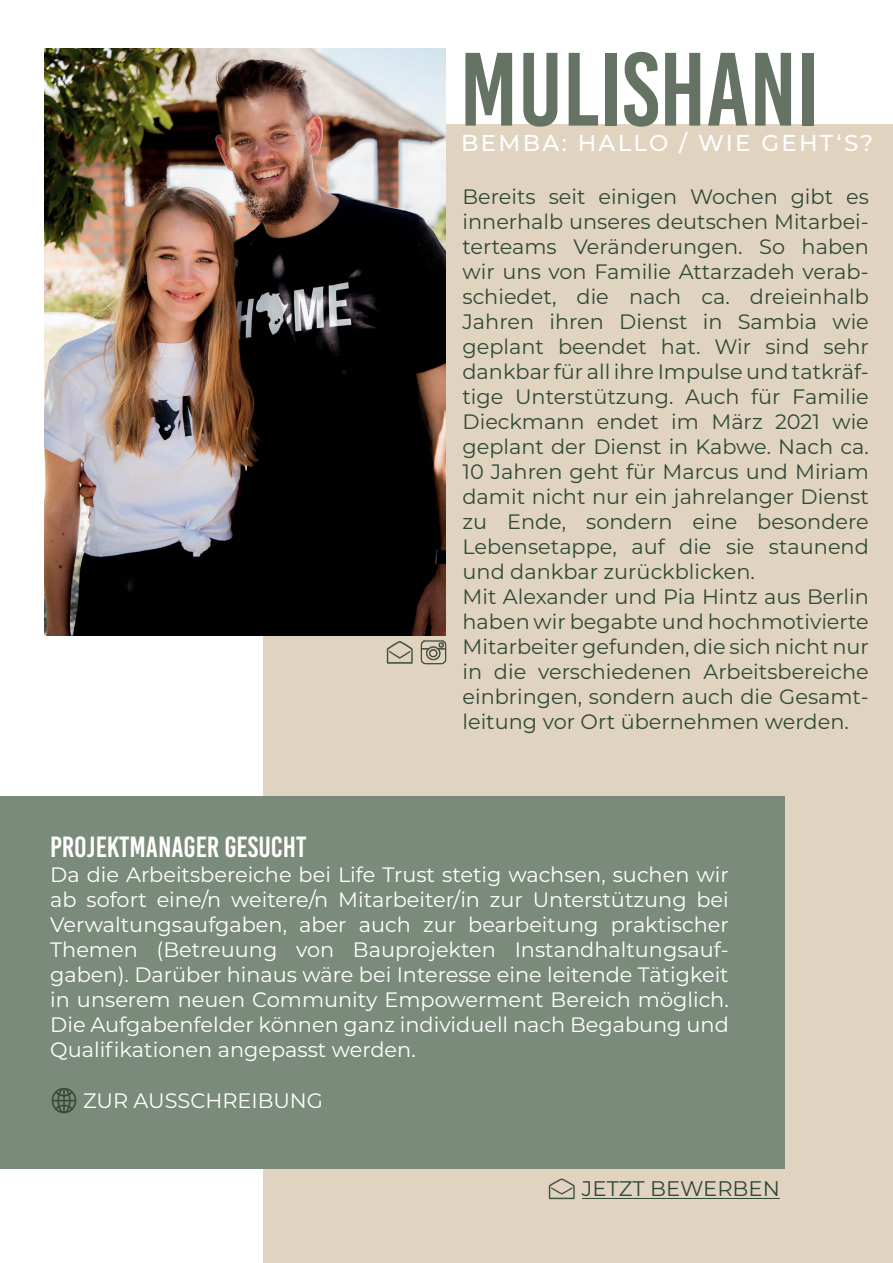
<style>
.page{position:relative;width:893px;height:1263px;background:#fff}
.page>*{position:absolute;margin:0;border:0;box-sizing:border-box;transform-origin:0 0}
.t1{font:103.95px "Bebas Kai";color:#647363}
.t2{font:29.25px "Bebas Kai";color:#fff}
.t3{font:500 22.95px "Montserrat";letter-spacing:.1em;color:#fff}
.t4{font:21.15px "Montserrat";color:#314937}
.t5{font:20.85px/25px "Montserrat";color:#314937}
.t6{font:20.85px/25px "Montserrat";color:#fff;text-align:justify}
</style>
<div class="page">
<div style="left:263px;top:124px;width:629px;height:1138px;background:#e0d4c0"></div>
<img style="left:45px;top:49px;width:401px;height:586px">
<div style="left:0;top:796px;width:785px;height:372px;background:#7a8b7b"></div>
<hr style="left:582px;top:1198px;width:198px;height:1px;background:#314937">
<img style="left:549px;top:1178px;width:26px;height:22px">
<img style="left:386px;top:640px;width:27px;height:24px">
<img style="left:420px;top:640px;width:26px;height:25px">
<img style="left:51px;top:1087px;width:26px;height:27px">
<h1 class="t1" style="left:460px;top:34px;width:362px">MULISHANI</h1>
<p class="t3" style="left:461px;top:127px;width:414px">BEMBA: HALLO / WIE GEHT‘S?</p>
<p class="t5" style="left:462px;top:183px;width:408px">Bereits seit einigen Wochen gibt es innerhalb unseres deutschen Mitarbei&shy;terteams Veränderungen. So haben wir uns von Familie Attarzadeh verab&shy;schiedet, die nach ca. dreieinhalb Jahren ihren Dienst in Sambia wie geplant beendet hat. Wir sind sehr dankbar für all ihre Impulse und tatkräf&shy;tige Unterstützung. Auch für Familie Dieckmann endet im März 2021 wie geplant der Dienst in Kabwe. Nach ca.<br>10 Jahren geht für Marcus und Miriam damit nicht nur ein jahrelanger Dienst zu Ende, sondern eine besondere Lebensetappe, auf die sie staunend und dankbar zurückblicken.<br>Mit Alexander und Pia Hintz aus Berlin haben wir begabte und hochmotivierte Mitarbeiter gefunden, die sich nicht nur in die verschiedenen Arbeitsbereiche einbringen, sondern auch die Gesamt&shy;leitung vor Ort übernehmen werden.</p>
<h2 class="t2" style="left:50px;top:831px;width:258px">PROJEKTMANAGER GESUCHT</h2>
<p class="t6" style="left:50px;top:862px;width:680px">Da die Arbeitsbereiche bei Life Trust stetig wachsen, suchen wir ab sofort eine/n weitere/n Mitarbeiter/in zur Unterstützung bei Verwaltungsaufgaben, aber auch zur bearbeitung praktischer Themen (Betreuung von Bauprojekten Instandhaltungsauf&shy;gaben). Darüber hinaus wäre bei Interesse eine leitende Tätigkeit in unserem neuen Community Empowerment Bereich möglich.<br>Die Aufgabenfelder können ganz individuell nach Begabung und Qualifikationen angepasst werden.</p>
<p class="t6" style="left:83px;top:1087px;width:241px">ZUR AUSSCHREIBUNG</p>
<p class="t4" style="left:582px;top:1174px;width:199px">JETZT BEWERBEN</p>
</div>
